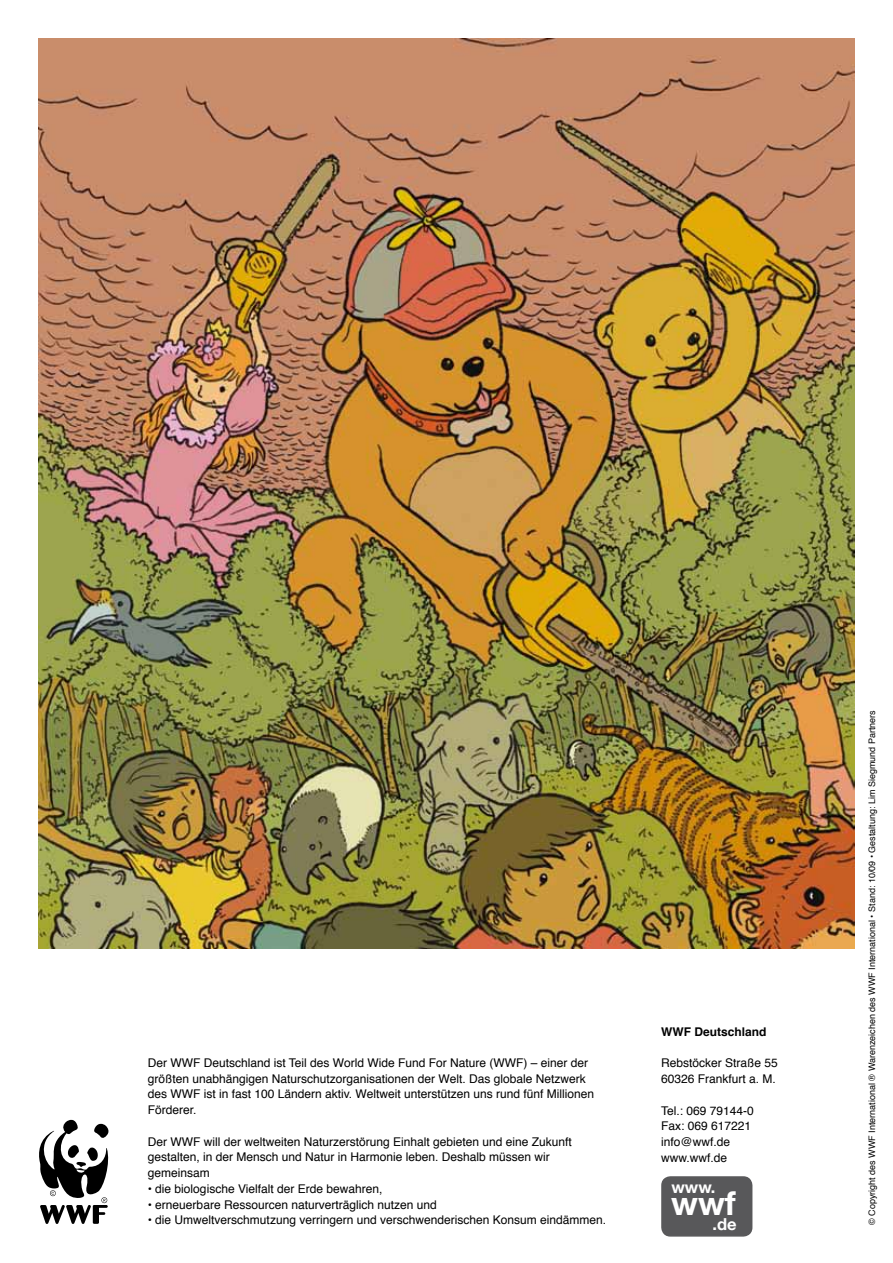
<style>
.page{position:relative;width:893px;height:1263px;background:#fff}
.page>*{position:absolute;margin:0;border:0;box-sizing:border-box;transform-origin:0 0}
.t1{font:700 33px "Helvetica Neue";color:#fff}
.t2{font:700 16.5px "Helvetica Neue";color:#fff}
.t3{font:12px/15.8px "Helvetica";color:#000}
.t4{font:700 12px "Helvetica";color:#000}
.t5{font:9px "Helvetica";color:#000}
</style>
<div class="page">
<div style="left:662px;top:1177px;width:90px;height:59px;background:#58585a;border-radius:9px"></div>
<div style="left:661px;top:1176px;width:91px;height:60px;border:2px solid #58585a;border-radius:9px"></div>
<svg style="left:39px;top:1119px;width:70px;height:105px"></svg>
<img style="left:38px;top:38px;width:817px;height:910px">
<p class="t3" style="left:148px;top:1055px;width:448px">Der WWF Deutschland ist Teil des World Wide Fund For Nature (WWF) – einer der größten unabhängigen Naturschutzorganisationen der Welt. Das globale Netzwerk des WWF ist in fast 100 Ländern aktiv. Weltweit unterstützen uns rund fünf Millionen Förderer.</p>
<p class="t3" style="left:148px;top:1134px;width:426px">Der WWF will der weltweiten Naturzerstörung Einhalt gebieten und eine Zukunft gestalten, in der Mensch und Natur in Harmonie leben. Deshalb müssen wir gemeinsam</p>
<p class="t3" style="left:148px;top:1181px;width:236px">• die biologische Vielfalt der Erde bewahren,</p>
<p class="t3" style="left:148px;top:1197px;width:290px">• erneuerbare Ressourcen naturverträglich nutzen und</p>
<p class="t3" style="left:148px;top:1212px;width:460px">• die Umweltverschmutzung verringern und verschwenderischen Konsum eindämmen.</p>
<p class="t4" style="left:661px;top:1022px;width:107px">WWF Deutschland</p>
<p class="t3" style="left:661px;top:1056px;width:118px">Rebstöcker Straße 55<br>60326 Frankfurt a. M.</p>
<p class="t3" style="left:661px;top:1103px;width:94px">Tel.: 069 79144-0<br>Fax: 069 617221 info@wwf.de www.wwf.de</p>
<h2 class="t2" style="left:671px;top:1177px;width:45px">www.</h2>
<h2 class="t2" style="left:712px;top:1214px;width:26px">.de</h2>
<h1 class="t1" style="left:671px;top:1183px;width:66px">wwf</h1>
<p class="t5" style="left:865px;top:1225px;width:516px;rotate:-90deg">© Copyright des WWF International ® Warenzeichen des WWF International • Stand: 10/09 • Gestaltung: Lim Siegmund Partners</p>
</div>
